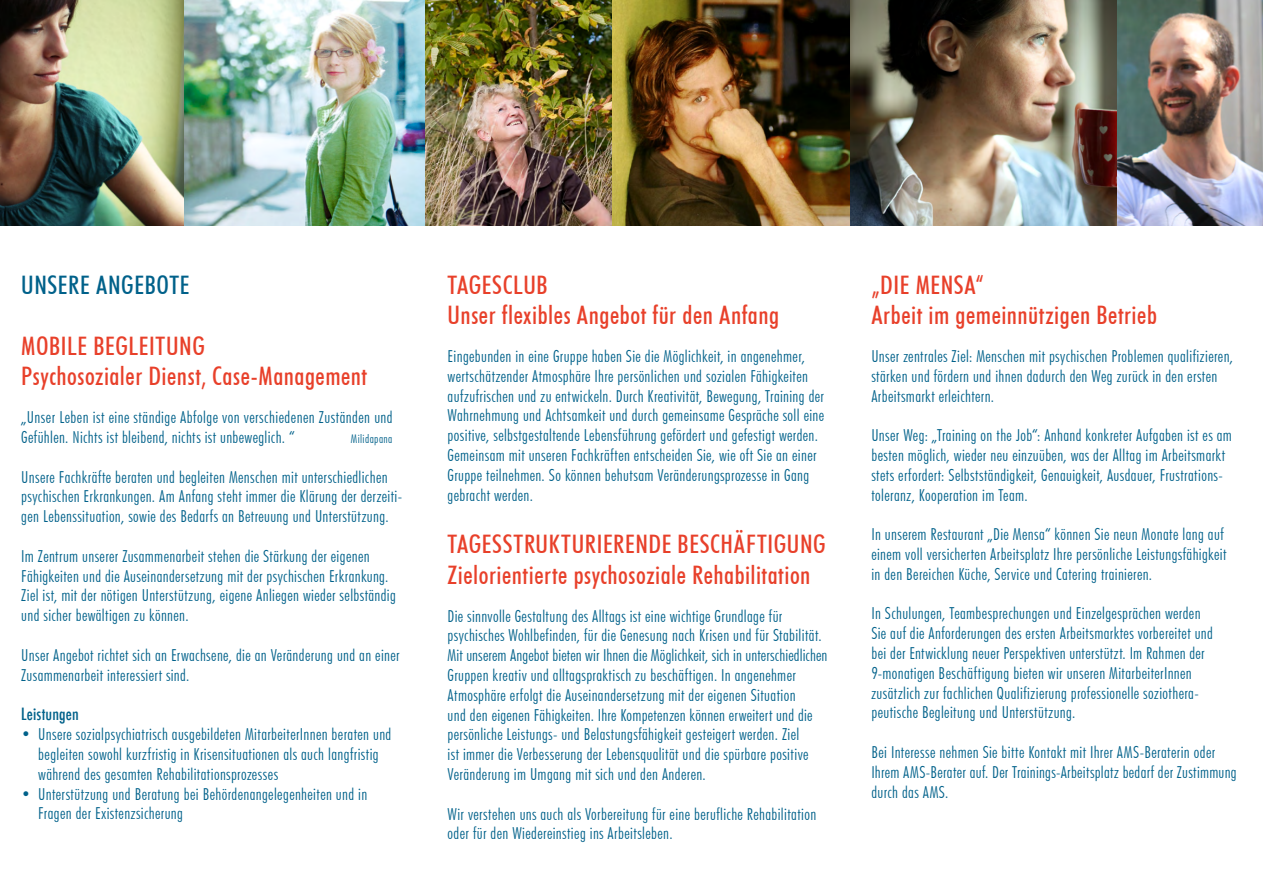
<style>
.page{position:relative;width:1263px;height:893px;background:#fff}
.page>*{position:absolute;margin:0;border:0;box-sizing:border-box;transform-origin:0 0}
.t1{font:500 condensed 25.5px/30.6px "Futura BT";letter-spacing:.02em;color:#e8402a}
.t2{font:500 condensed 25.5px "Futura BT";letter-spacing:.025em;color:#00618a}
.t3{font:300 condensed 16.5px/19.8px "Futura BT";letter-spacing:.025em;color:#00618a}
.t4{font:500 condensed 16.5px "Futura";color:#00618a}
.t5{font:300 condensed 12px "Futura BT";letter-spacing:.035em;color:#00618a}
</style>
<div class="page">
<img style="left:0;top:0;width:850px;height:226px">
<img style="left:850px;top:0;width:267px;height:226px">
<img style="left:1117px;top:0;width:146px;height:226px">
<h1 class="t2" style="left:21px;top:269px;width:167px">Unsere Angebote</h1>
<h1 class="t1" style="left:21px;top:330px;width:347px">MOBILE BEGLEITUNG<br>Psychosozialer Dienst, Case-Management</h1>
<p class="t3" style="left:21px;top:407px;width:373px">„Unser Leben ist eine ständige Abfolge von verschiedenen Zuständen und<br>Gefühlen. Nichts ist bleibend, nichts ist unbeweglich. “</p>
<p class="t5" style="left:351px;top:431px;width:43px">Milidapana</p>
<p class="t3" style="left:21px;top:467px;width:382px">Unsere Fachkräfte beraten und begleiten Menschen mit unterschiedlichen psychischen Erkrankungen. Am Anfang steht immer die Klärung der derzeiti&shy;gen Lebenssituation, sowie des Bedarfs an Betreuung und Unterstützung.</p>
<p class="t3" style="left:21px;top:546px;width:376px">Im Zentrum unserer Zusammenarbeit stehen die Stärkung der eigenen Fähigkeiten und die Auseinandersetzung mit der psychischen Erkrankung.<br>Ziel ist, mit der nötigen Unterstützung, eigene Anliegen wieder selbständig und sicher bewältigen zu können.</p>
<p class="t3" style="left:21px;top:645px;width:380px">Unser Angebot richtet sich an Erwachsene, die an Veränderung und an einer<br>Zusammenarbeit interessiert sind.</p>
<p class="t4" style="left:21px;top:704px;width:59px">Leistungen</p>
<p class="t3" style="left:38px;top:724px;width:355px;text-indent:-17px">• Unsere sozialpsychiatrisch ausgebildeten MitarbeiterInnen beraten und begleiten sowohl kurzfristig in Krisensituationen als auch langfristig während des gesamten Rehabilitationsprozesses</p>
<p class="t3" style="left:38px;top:784px;width:330px;text-indent:-17px">• Unterstützung und Beratung bei Behördenangelegenheiten und in<br>Fragen der Existenzsicherung</p>
<h1 class="t1" style="left:448px;top:269px;width:333px">TAGESCLUB<br>Unser flexibles Angebot für den Anfang</h1>
<p class="t3" style="left:448px;top:346px;width:378px">Eingebunden in eine Gruppe haben Sie die Möglichkeit, in angenehmer, wertschätzender Atmosphäre Ihre persönlichen und sozialen Fähigkeiten aufzufrischen und zu entwickeln. Durch Kreativität, Bewegung, Training der Wahrnehmung und Achtsamkeit und durch gemeinsame Gespräche soll eine positive, selbstgestaltende Lebensführung gefördert und gefestigt werden.<br>Gemeinsam mit unseren Fachkräften entscheiden Sie, wie oft Sie an einer Gruppe teilnehmen. So können behutsam Veränderungsprozesse in Gang gebracht werden.</p>
<h1 class="t1" style="left:448px;top:529px;width:57px">TAGESSTR</h1>
<h1 class="t1" style="left:448px;top:529px;width:366px;text-align:right">UKTURIERENDE BESCHÄFTIGUNG<br>Zielorientierte psychosoziale Rehabilitation</h1>
<p class="t3" style="left:448px;top:606px;width:381px">Die sinnvolle Gestaltung des Alltags ist eine wichtige Grundlage für psychisches Wohlbefinden, für die Genesung nach Krisen und für Stabilität.<br>Mit unserem Angebot bieten wir Ihnen die Möglichkeit, sich in unterschiedlichen Gruppen kreativ und alltagspraktisch zu beschäftigen. In angenehmer Atmosphäre erfolgt die Auseinandersetzung mit der eigenen Situation<br>und den eigenen Fähigkeiten. Ihre Kompetenzen können erweitert und die persönliche Leistungs- und Belastungsfähigkeit gesteigert werden. Ziel<br>ist immer die Verbesserung der Lebensqualität und die spürbare positive Veränderung im Umgang mit sich und den Anderen.</p>
<p class="t3" style="left:448px;top:804px;width:370px">Wir verstehen uns auch als Vorbereitung für eine berufliche Rehabilitation oder für den Wiedereinstieg ins Arbeitsleben.</p>
<h1 class="t1" style="left:871px;top:269px;width:287px">„DIE MENSA“<br>Arbeit im gemeinnützigen Betrieb</h1>
<p class="t3" style="left:871px;top:346px;width:363px">Unser zentrales Ziel: Menschen mit psychischen Problemen qualifizieren, stärken und fördern und ihnen dadurch den Weg zurück in den ersten<br>Arbeitsmarkt erleichtern.</p>
<p class="t3" style="left:871px;top:425px;width:362px">Unser Weg: „Training on the Job“: Anhand konkreter Aufgaben ist es am besten möglich, wieder neu einzuüben, was der Alltag im Arbeitsmarkt stets erfordert: Selbstständigkeit, Genauigkeit, Ausdauer, Frustrations&shy;toleranz, Kooperation im Team.</p>
<p class="t3" style="left:871px;top:524px;width:356px">In unserem Restaurant „Die Mensa“ können Sie neun Monate lang auf einem voll versicherten Arbeitsplatz Ihre persönliche Leistungsfähigkeit in den Bereichen Küche, Service und Catering trainieren.</p>
<p class="t3" style="left:871px;top:604px;width:343px">In Schulungen, Teambesprechungen und Einzelgesprächen werden Sie auf die Anforderungen des ersten Arbeitsmarktes vorbereitet und bei der Entwicklung neuer Perspektiven unterstützt. Im Rahmen der 9-monatigen Beschäftigung bieten wir unseren MitarbeiterInnen zusätzlich zur fachlichen Qualifizierung professionelle soziothera&shy;peutische Begleitung und Unterstützung.</p>
<p class="t3" style="left:871px;top:742px;width:367px">Bei Interesse nehmen Sie bitte Kontakt mit Ihrer AMS-Beraterin oder<br>Ihrem AMS-Berater auf. Der Trainings-Arbeitsplatz bedarf der Zustimmung durch das AMS.</p>
</div>
